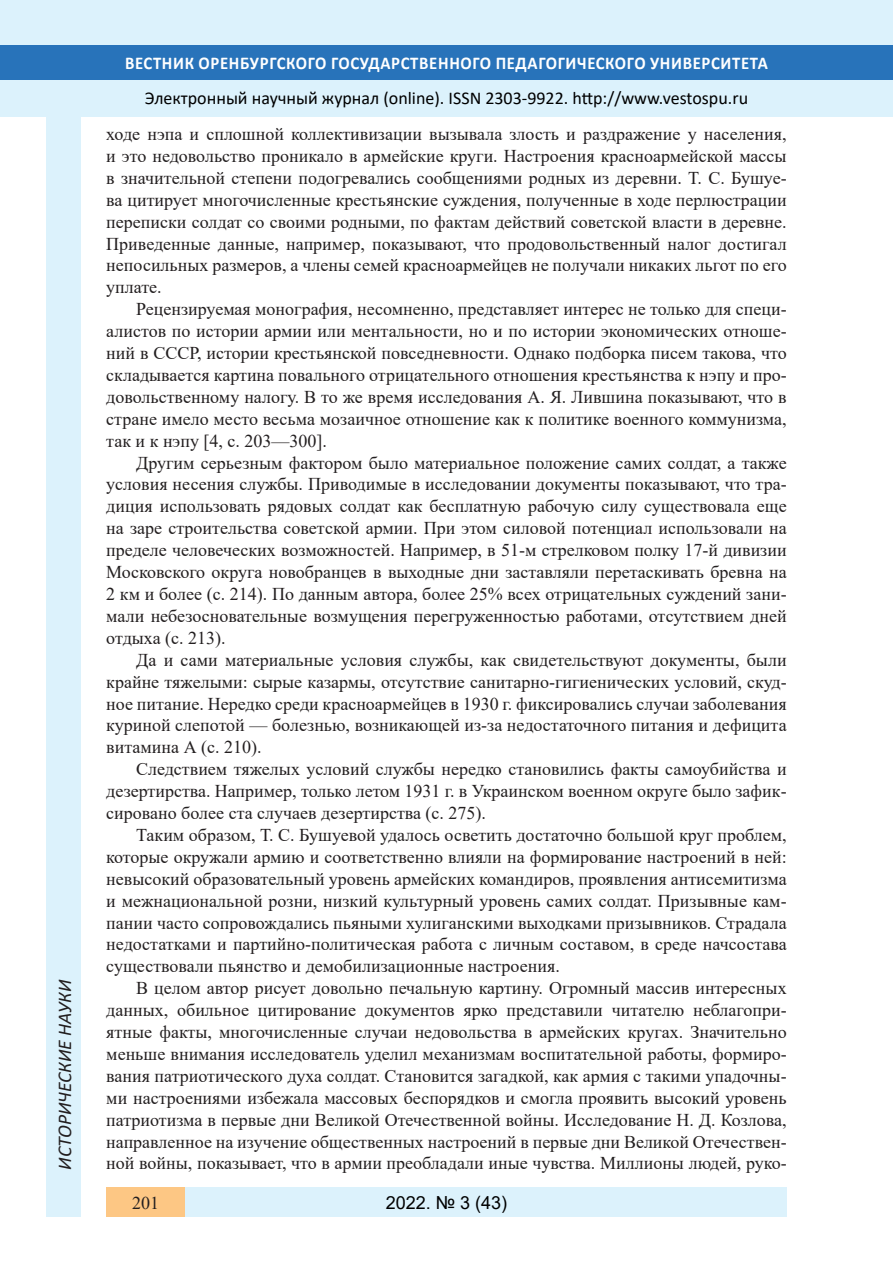
<style>
.page{position:relative;width:893px;height:1263px;background:#fff}
.page>*{position:absolute;margin:0;border:0;box-sizing:border-box;transform-origin:0 0}
.t1{font:italic 19.5px "Calibri";color:#231f20}
.Стиль2{font:18px/21.9px "Times New Roman";color:#231f20;text-align:justify}
.t2{font:18px "Calibri";color:#000}
.t3{font:700 18px "Calibri";letter-spacing:.04em;color:#fff;scale:.93 1}
.t4{font:18px "Arial";color:#000}
.t5{font:700 18px "Book Antiqua";color:#000}
</style>
<div class="page">
<div style="left:0;top:0;width:893px;height:116px;background:#dcf2fc"></div>
<div style="left:0;top:45px;width:893px;height:34px;background:#2873ba"></div>
<div style="left:47px;top:116px;width:34px;height:1101px;background:#dcf2fc"></div>
<div style="left:106px;top:1188px;width:681px;height:29px;background:#dcf2fc"></div>
<div style="left:106px;top:1188px;width:79px;height:29px;background:#fdc784"></div>
<p class="t1" style="left:51px;top:1179px;width:279px;rotate:-90deg">03.00.00 БИОЛОГИЧЕСКИЕ НАУКИ</p>
<p class="t1" style="left:51px;top:1170px;width:192px;rotate:-90deg">ИСТОРИЧЕСКИЕ НАУКИ</p>
<p class="t3" style="left:125px;top:50px;width:693px">ВЕСТНИК ОРЕНБУРГСКОГО ГОСУДАРСТВЕННОГО ПЕДАГОГИЧЕСКОГО УНИВЕРСИТЕТА</p>
<p class="t2" style="left:145px;top:85px;width:605px">Электронный научный журнал (online). ISSN 2303-9922. http://www.vestospu.ru</p>
<p class="t2" style="left:388px;top:85px;width:13px">O</p>
<p class="t2" style="left:583px;top:85px;width:13px">t</p>
<p class="t2" style="left:583px;top:85px;width:13px">t</p>
<p class="Стиль2" style="left:106px;top:122px;width:682px">ходе нэпа и сплошной коллективизации вызывала злость и раздражение у населения, и это недовольство проникало в армейские круги. Настроения красноармейской массы в значительной степени подогревались сообщениями родных из деревни. Т. С. Бушуе&shy;ва цитирует многочисленные крестьянские суждения, полученные в ходе перлюстрации переписки солдат со своими родными, по фактам действий советской власти в деревне.<br>Приведенные данные, например, показывают, что продовольственный налог достигал непосильных размеров, а члены семей красноармейцев не получали никаких льгот по его уплате.</p>
<p class="Стиль2" style="left:106px;top:298px;width:682px;text-indent:30px">Рецензируемая монография, несомненно, представляет интерес не только для специ&shy;алистов по истории армии или ментальности, но и по истории экономических отноше&shy;ний в СССР, истории крестьянской повседневности. Однако подборка писем такова, что складывается картина повального отрицательного отношения крестьянства к нэпу и про&shy;довольственному налогу. В то же время исследования А. Я. Лившина показывают, что в стране имело место весьма мозаичное отношение как к политике военного коммунизма, так и к нэпу [4, c. 203—300].</p>
<p class="Стиль2" style="left:106px;top:451px;width:682px;text-indent:30px">Другим серьезным фактором было материальное положение самих солдат, а также условия несения службы. Приводимые в исследовании документы показывают, что тра&shy;диция использовать рядовых солдат как бесплатную рабочую силу существовала еще на заре строительства советской армии. При этом силовой потенциал использовали на пределе человеческих возможностей. Например, в 51-м стрелковом полку 17-й дивизии Московского округа новобранцев в выходные дни заставляли перетаскивать бревна на 2 км и более (с. 214). По данным автора, более 25% всех отрицательных суждений зани&shy;мали небезосновательные возмущения перегруженностью работами, отсутствием дней отдыха (с. 213).</p>
<p class="Стиль2" style="left:106px;top:648px;width:682px;text-indent:30px">Да и сами материальные условия службы, как свидетельствуют документы, были крайне тяжелыми: сырые казармы, отсутствие санитарно-гигиенических условий, скуд&shy;ное питание. Нередко среди красноармейцев в 1930 г. фиксировались случаи заболевания куриной слепотой — болезнью, возникающей из-за недостаточного питания и дефицита витамина А (с. 210).</p>
<p class="Стиль2" style="left:106px;top:758px;width:682px;text-indent:30px">Следствием тяжелых условий службы нередко становились факты самоубийства и дезертирства. Например, только летом 1931 г. в Украинском военном округе было зафик&shy;сировано более ста случаев дезертирства (с. 275).</p>
<p class="Стиль2" style="left:106px;top:823px;width:682px;text-indent:30px">Таким образом, Т. С. Бушуевой удалось осветить достаточно большой круг проблем, которые окружали армию и соответственно влияли на формирование настроений в ней: невысокий образовательный уровень армейских командиров, проявления антисемитизма и межнациональной розни, низкий культурный уровень самих солдат. Призывные кам&shy;пании часто сопровождались пьяными хулиганскими выходками призывников. Страдала недостатками и партийно-политическая работа с личным составом, в среде начсостава существовали пьянство и демобилизационные настроения.</p>
<p class="Стиль2" style="left:106px;top:977px;width:682px;text-indent:30px">В целом автор рисует довольно печальную картину. Огромный массив интересных данных, обильное цитирование документов ярко представили читателю неблагопри&shy;ятные факты, многочисленные случаи недовольства в армейских кругах. Значительно меньше внимания исследователь уделил механизмам воспитательной работы, формиро&shy;вания патриотического духа солдат. Становится загадкой, как армия с такими упадочны&shy;ми настроениями избежала массовых беспорядков и смогла проявить высокий уровень патриотизма в первые дни Великой Отечественной войны. Исследование Н. Д. Козлова, направленное на изучение общественных настроений в первые дни Великой Отечествен&shy;ной войны, показывает, что в армии преобладали иные чувства. Миллионы людей, руко-</p>
<p class="t5" style="left:390px;top:1190px;width:37px">2018</p>
<p class="t5" style="left:460px;top:1190px;width:45px">1 25)</p>
<p class="t4" style="left:386px;top:1190px;width:123px">2022. № 3 (43)</p>
<p class="Стиль2" style="left:132px;top:1191px;width:28px">201</p>
<p class="t5" style="left:460px;top:1190px;width:39px">2 6</p>
</div>
